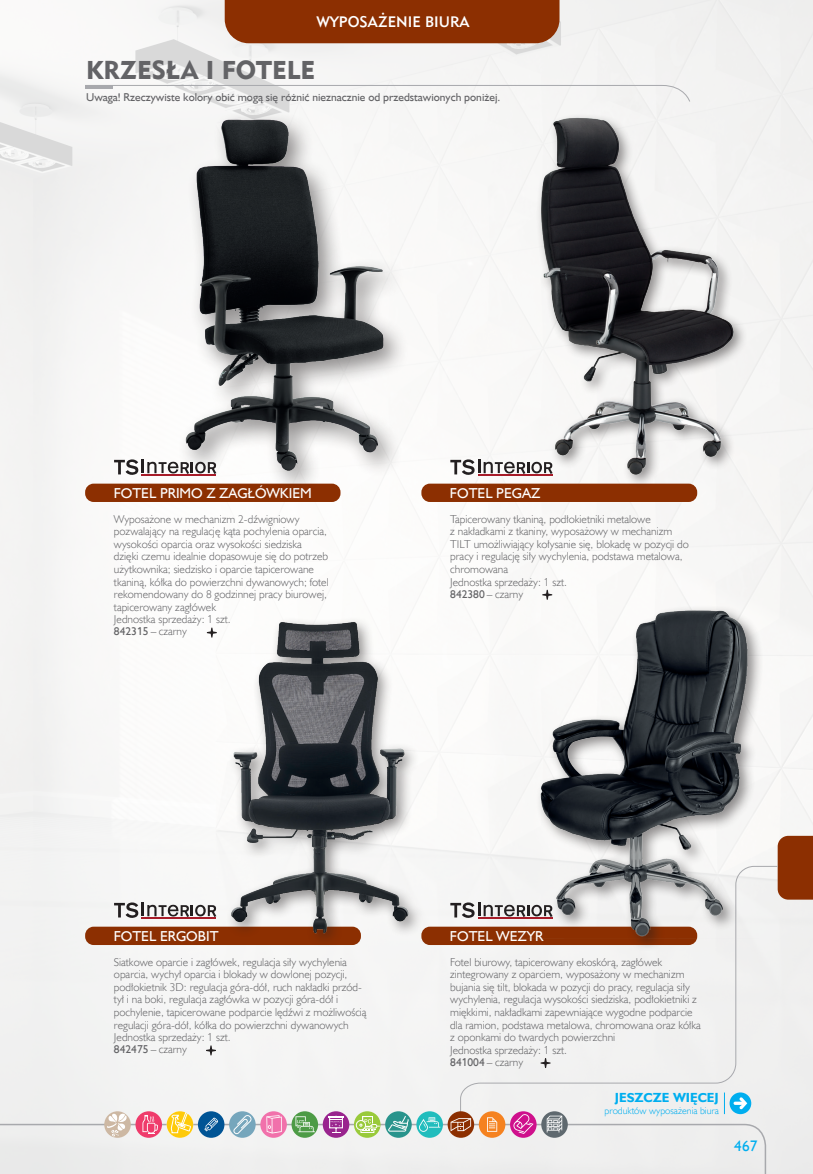
<style>
.page{position:relative;width:813px;height:1174px;background:#fff}
.page>*{position:absolute;margin:0;border:0;box-sizing:border-box;transform-origin:0 0}
.Rozdziały_nie_do_spisu{font:25.65px "Geometric 415 Blk EU";color:#636366}
.t1{font:15.3px "Humanst 521 EU";color:#00aeef}
.t2{font:15.15px "Geometric 415 Md EU";color:#fff}
.Nazwa_modułu_A{font:14.4px "Humanst 521 EU";color:#fff}
.t3{font:700 13.2px "Humanst 521 EU";color:#00aeef}
.opis_produktów{font:11.4px/12.6px "Humanst 521 Lt EU";color:#636366}
.opis_produktów-2{font:11.4px "Humanst 521 EU";color:#636366}
.t4{font:9.9px "Humanst 521 Lt EU";color:#00aeef}
.s1{font-family:"Humanst 521 EU"}
</style>
<div class="page">
<div style="left:0;top:0;width:812px;height:1174px;background:#f5f5f5"></div>
<div style="left:224px;top:0;width:335px;height:43px;background:#8c2f01"></div>
<svg style="left:84px;top:85px;width:606px;height:17px"></svg>
<hr style="left:85px;top:86px;width:28px;height:3px;background:#a8a9ad">
<div style="left:0;top:1123px;width:766px;height:51px;background:#eee"></div>
<div style="left:777px;top:836px;width:35px;height:63px;background:#8c2f01"></div>
<div style="left:459px;top:865px;width:319px;height:250px;background:#f2f1f1"></div>
<div style="left:416px;top:1111px;width:26px;height:26px;background:#21bdbd;border-radius:50%"></div>
<svg style="left:419px;top:1117px;width:21px;height:14px"></svg>
<div style="left:510px;top:1111px;width:26px;height:26px;background:#cf108c;border-radius:50%"></div>
<svg style="left:513px;top:1114px;width:20px;height:20px"></svg>
<div style="left:478px;top:1111px;width:27px;height:26px;background:#f58220;border-radius:50%"></div>
<svg style="left:487px;top:1117px;width:10px;height:14px"></svg>
<svg style="left:447px;top:1111px;width:27px;height:26px"></svg>
<svg style="left:450px;top:1118px;width:21px;height:13px"></svg>
<div style="left:354px;top:1111px;width:26px;height:26px;background:#99ca3b;border-radius:50%"></div>
<div style="left:355px;top:1120px;width:11px;height:10px;border:1px solid #fff;border-radius:50%"></div>
<svg style="left:359px;top:1115px;width:21px;height:18px"></svg>
<div style="left:322px;top:1111px;width:27px;height:26px;background:#99248e;border-radius:50%"></div>
<svg style="left:328px;top:1115px;width:15px;height:18px"></svg>
<svg style="left:291px;top:1111px;width:27px;height:26px"></svg>
<svg style="left:295px;top:1116px;width:20px;height:16px"></svg>
<svg style="left:260px;top:1111px;width:27px;height:26px"></svg>
<svg style="left:266px;top:1115px;width:15px;height:18px"></svg>
<div style="left:229px;top:1111px;width:26px;height:26px;background:#76a6bc;border-radius:50%"></div>
<svg style="left:233px;top:1114px;width:19px;height:20px"></svg>
<div style="left:198px;top:1111px;width:26px;height:26px;background:#005495;border-radius:50%"></div>
<svg style="left:204px;top:1117px;width:14px;height:14px"></svg>
<svg style="left:385px;top:1111px;width:26px;height:26px"></svg>
<svg style="left:388px;top:1115px;width:20px;height:16px"></svg>
<div style="left:541px;top:1111px;width:26px;height:26px;background:#5f696f;border-radius:50%"></div>
<svg style="left:546px;top:1115px;width:16px;height:17px"></svg>
<svg style="left:167px;top:1111px;width:28px;height:33px"></svg>
<div style="left:135px;top:1111px;width:27px;height:26px;background:#ef3b6b;border-radius:50%"></div>
<svg style="left:142px;top:1115px;width:16px;height:18px"></svg>
<svg style="left:104px;top:1111px;width:27px;height:26px"></svg>
<svg style="left:107px;top:1113px;width:19px;height:23px"></svg>
<div style="left:85px;top:926px;width:276px;height:19px;background:#8c2f01;border-radius:9px"></div>
<svg style="left:206px;top:1045px;width:10px;height:10px"></svg>
<svg style="left:114px;top:902px;width:27px;height:16px"></svg>
<div style="left:421px;top:926px;width:275px;height:19px;background:#8c2f01;border-radius:9px"></div>
<svg style="left:540px;top:1058px;width:10px;height:10px"></svg>
<hr style="left:477px;top:917px;width:75px;height:2px;background:#a71c29">
<svg style="left:450px;top:902px;width:24px;height:16px"></svg>
<hr style="left:477px;top:902px;width:3px;height:14px;background:#231f20">
<svg style="left:483px;top:904px;width:26px;height:13px"></svg>
<div style="left:85px;top:483px;width:255px;height:19px;background:#8c2f01;border-radius:9px"></div>
<div style="left:225px;top:616px;width:199px;height:333px;background:#231f20;opacity:.5"></div>
<img style="left:141px;top:608px;width:268px;height:364px">
<div style="left:511px;top:605px;width:256px;height:348px;background:#231f20;opacity:.5"></div>
<img style="left:509px;top:608px;width:249px;height:331px">
<div style="left:421px;top:483px;width:275px;height:19px;background:#8c2f01;border-radius:9px"></div>
<svg style="left:542px;top:590px;width:10px;height:10px"></svg>
<img style="left:508px;top:100px;width:262px;height:392px">
<hr style="left:141px;top:474px;width:75px;height:2px;background:#a71c29">
<svg style="left:114px;top:459px;width:52px;height:16px"></svg>
<hr style="left:477px;top:474px;width:75px;height:2px;background:#a71c29">
<svg style="left:450px;top:459px;width:102px;height:16px"></svg>
<div style="left:176px;top:110px;width:233px;height:387px;background:#f9f9f8"></div>
<img style="left:166px;top:107px;width:237px;height:389px">
<h3 class="t2" style="left:316px;top:12px;width:154px">WYPOSAŻENIE BIURA</h3>
<p class="Rozdziały_nie_do_spisu" style="left:86px;top:54px;width:230px">KRZESŁA I FOTELE</p>
<p class="opis_produktów-2" style="left:86px;top:90px;width:415px">Uwaga! Rzeczywiste kolory obić mogą się różnić nieznacznie od przedstawionych poniżej.</p>
<p class="Nazwa_modułu_A" style="left:114px;top:484px;width:200px">FOTEL PRIMO Z ZAGŁÓWKIEM</p>
<p class="opis_produktów" style="left:114px;top:512px;width:216px">Wyposażone w mechanizm 2-dźwigniowy pozwalający na regulację kąta pochylenia oparcia, wysokości oparcia oraz wysokości siedziska dzięki czemu idealnie dopasowuje się do potrzeb użytkownika; siedzisko i oparcie tapicerowane tkaniną, kółka do powierzchni dywanowych; fotel rekomendowany do 8 godzinnej pracy biurowej, tapicerowany zagłówek</p>
<p class="opis_produktów" style="left:114px;top:613px;width:118px">Jednostka sprzedaży: 1 szt.</p>
<p class="opis_produktów" style="left:114px;top:625px;width:74px"><span class="s1">842315</span> – czarny</p>
<p class="Nazwa_modułu_A" style="left:449px;top:484px;width:92px">FOTEL PEGAZ</p>
<p class="opis_produktów" style="left:450px;top:512px;width:240px">Tapicerowany tkaniną, podłokietniki metalowe<br>z nakładkami z tkaniny, wyposażowy w mechanizm TILT umożliwiający kołysanie się, blokadę w pozycji do pracy i regulację siły wychylenia, podstawa metalowa, chromowana</p>
<p class="opis_produktów" style="left:450px;top:575px;width:118px">Jednostka sprzedaży: 1 szt.</p>
<p class="opis_produktów" style="left:450px;top:587px;width:74px"><span class="s1">842380</span> – czarny</p>
<p class="Nazwa_modułu_A" style="left:114px;top:927px;width:106px">FOTEL ERGOBIT</p>
<p class="opis_produktów" style="left:114px;top:955px;width:254px">Siatkowe oparcie i zagłówek, regulacja siły wychylenia oparcia, wychył oparcia i blokady w dowlonej pozycji, podłokietnik 3D: regulacja góra-dół, ruch nakładki przód&shy;tył i na boki, regulacja zagłówka w pozycji góra-dół i pochylenie, tapicerowane podparcie lędźwi z możliwością regulacji góra-dół, kółka do powierzchni dywanowych</p>
<p class="opis_produktów" style="left:114px;top:1030px;width:118px">Jednostka sprzedaży: 1 szt.</p>
<p class="opis_produktów" style="left:114px;top:1042px;width:74px"><span class="s1">842475</span> – czarny</p>
<p class="Nazwa_modułu_A" style="left:449px;top:927px;width:95px">FOTEL WEZYR</p>
<p class="opis_produktów" style="left:450px;top:955px;width:252px">Fotel biurowy, tapicerowany ekoskórą, zagłówek zintegrowany z oparciem, wyposażony w mechanizm bujania się tilt, blokada w pozycji do pracy, regulacja siły wychylenia, regulacja wysokości siedziska, podłokietniki z miękkimi, nakładkami zapewniające wygodne podparcie dla ramion, podstawa metalowa, chromowana oraz kółka z oponkami do twardych powierzchni</p>
<p class="opis_produktów" style="left:450px;top:1043px;width:118px">Jednostka sprzedaży: 1 szt.</p>
<p class="opis_produktów" style="left:450px;top:1055px;width:74px"><span class="s1">841004</span> – czarny</p>
<p class="t3" style="left:614px;top:1089px;width:105px">JESZCZE WIĘCEJ</p>
<p class="t4" style="left:604px;top:1104px;width:116px">produktów wyposażenia biura</p>
<h2 class="t1" style="left:734px;top:1136px;width:25px">467</h2>
</div>
